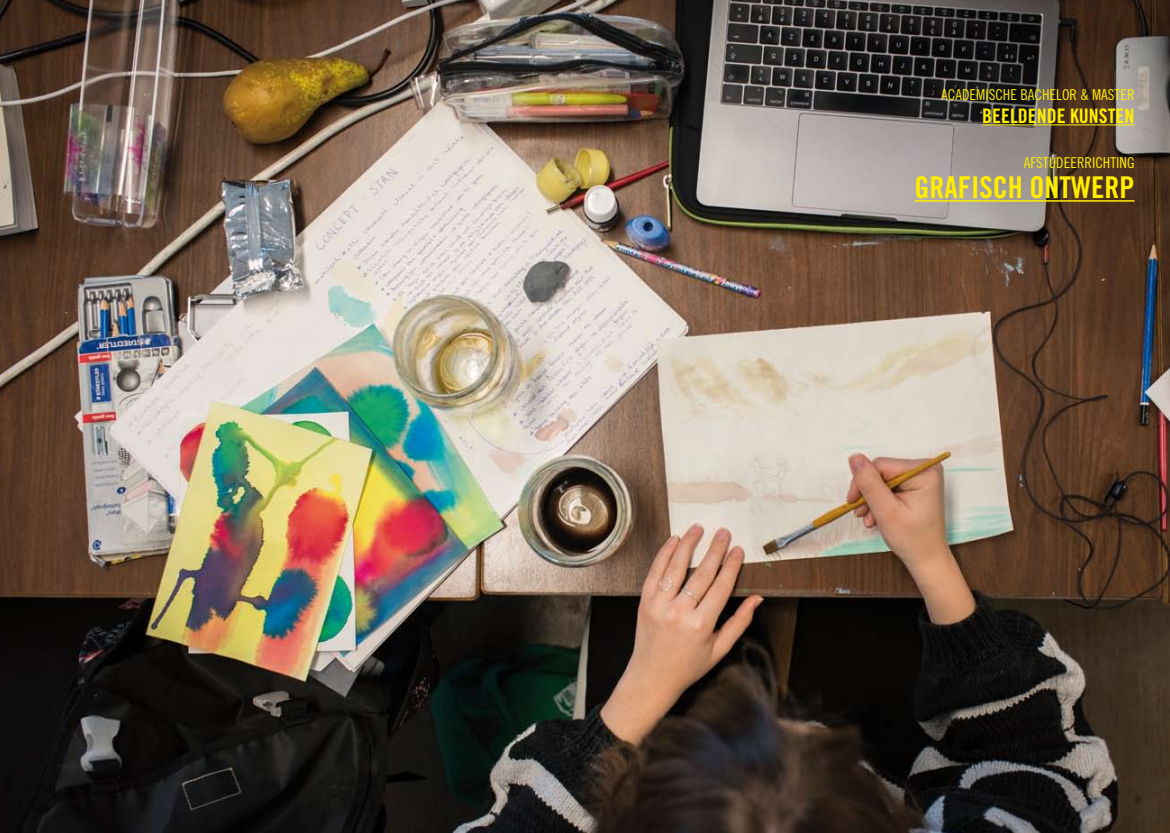
<style>
.page{position:relative;width:1170px;height:833px;background:#fff}
.page>*{position:absolute;margin:0;border:0;box-sizing:border-box;transform-origin:0 0}
.t1{font:30px "Trade Gothic Bold Cond Twenty";color:#ffed00}
.t2{font:20px "Trade Gothic Bold Cond Twenty";color:#ffed00}
.t3{font:15px "Trade Gothic Cond Eighteen";color:#ffed00}
</style>
<div class="page">
<img style="left:0;top:0;width:1169px;height:833px">
<hr style="left:982px;top:124px;width:152px;height:1px;background:#ffed00">
<hr style="left:914px;top:200px;width:220px;height:2px;background:#ffed00">
<p class="t3" style="left:941px;top:86px;width:195px">ACADEMISCHE BACHELOR &amp; MASTER</p>
<h2 class="t2" style="left:982px;top:104px;width:154px">BEELDENDE KUNSTEN</h2>
<p class="t3" style="left:1023px;top:154px;width:112px">AFSTUDEERRICHTING</p>
<h1 class="t1" style="left:914px;top:169px;width:221px">GRAFISCH ONTWERP</h1>
</div>
